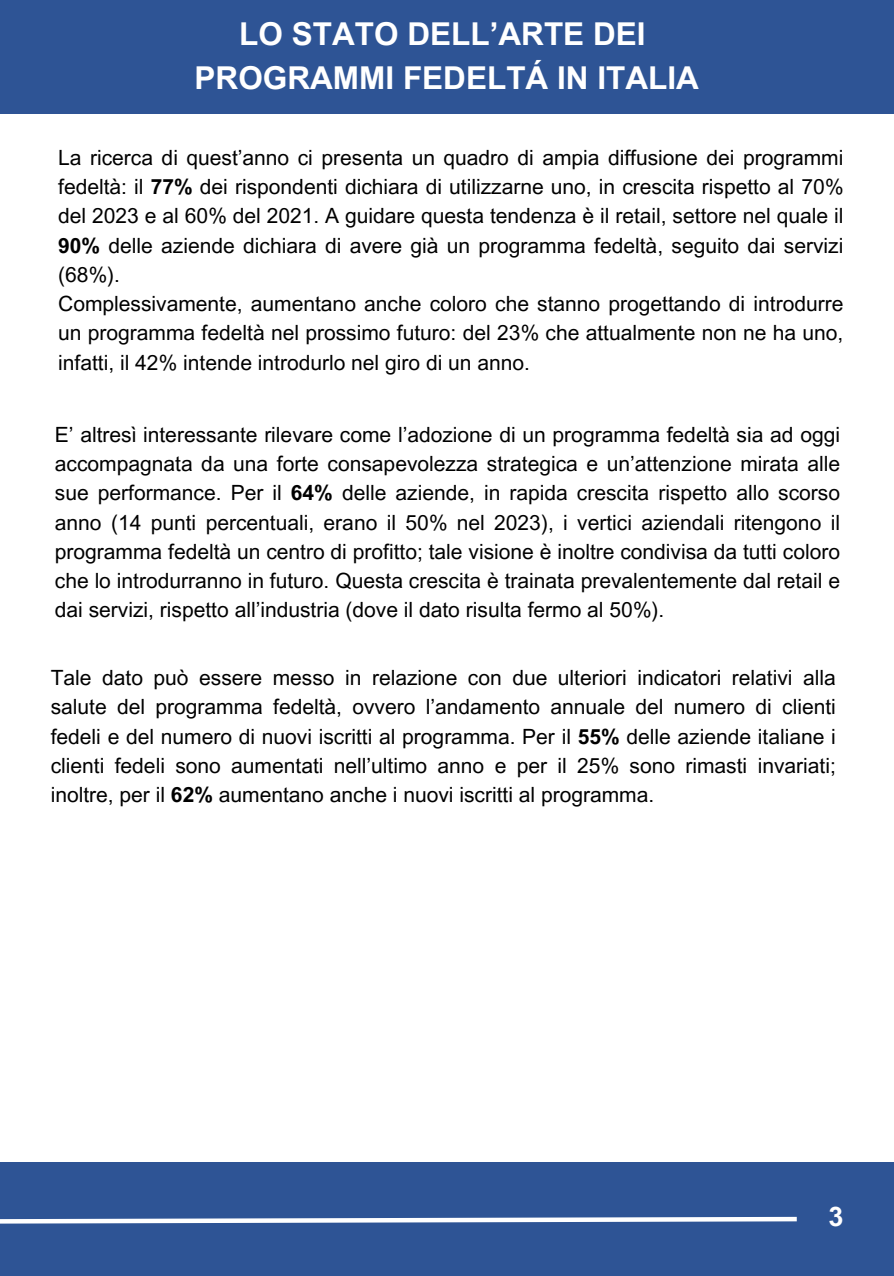
<style>
.page{position:relative;width:894px;height:1276px;background:#fff}
.page>*{position:absolute;margin:0;border:0;box-sizing:border-box;transform-origin:0 0}
.t1{font:700 31.5px/43.8px "Arial MT Pro";color:#fff;text-align:center}
.t2{font:700 27px "Arial MT Pro";color:#fff}
.t3{font:21px/29.2px "Arial MT Pro";color:#000;text-align:justify}
.s1{font-weight:700}
</style>
<div class="page">
<div style="left:0;top:1162px;width:893px;height:114px;background:#2e5495"></div>
<svg style="left:0;top:1216px;width:797px;height:8px"></svg>
<div style="left:0;top:0;width:893px;height:113px;background:#2e5495"></div>
<p class="t1" style="left:194px;top:16px;width:506px">LO STATO DELL’ARTE DEI<br>PROGRAMMI FEDELTÁ IN ITALIA</p>
<p class="t3" style="left:58px;top:145px;width:786px">La ricerca di quest’anno ci presenta un quadro di ampia diffusione dei programmi fedeltà: il <span class="s1">77%</span> dei rispondenti dichiara di utilizzarne uno, in crescita rispetto al 70% del 2023 e al 60% del 2021. A guidare questa tendenza è il retail, settore nel quale il <span class="s1">90%</span> delle aziende dichiara di avere già un programma fedeltà, seguito dai servizi (68%).</p>
<p class="t3" style="left:58px;top:292px;width:786px">Complessivamente, aumentano anche coloro che stanno progettando di introdurre un programma fedeltà nel prossimo futuro: del 23% che attualmente non ne ha uno, infatti, il 42% intende introdurlo nel giro di un anno.</p>
<p class="t3" style="left:55px;top:422px;width:786px">E’ altresì interessante rilevare come l’adozione di un programma fedeltà sia ad oggi accompagnata da una forte consapevolezza strategica e un’attenzione mirata alle sue performance. Per il <span class="s1">64%</span> delle aziende, in rapida crescita rispetto allo scorso anno (14 punti percentuali, erano il 50% nel 2023), i vertici aziendali ritengono il programma fedeltà un centro di profitto; tale visione è inoltre condivisa da tutti coloro che lo introdurranno in futuro. Questa crescita è trainata prevalentemente dal retail e dai servizi, rispetto all’industria (dove il dato risulta fermo al 50%).</p>
<p class="t3" style="left:51px;top:666px;width:786px">Tale dato può essere messo in relazione con due ulteriori indicatori relativi alla salute del programma fedeltà, ovvero l’andamento annuale del numero di clienti fedeli e del numero di nuovi iscritti al programma. Per il <span class="s1">55%</span> delle aziende italiane i clienti fedeli sono aumentati nell’ultimo anno e per il 25% sono rimasti invariati; inoltre, per il <span class="s1">62%</span> aumentano anche i nuovi iscritti al programma.</p>
<h1 class="t2" style="left:828px;top:1207px;width:17px">3</h1>
</div>
